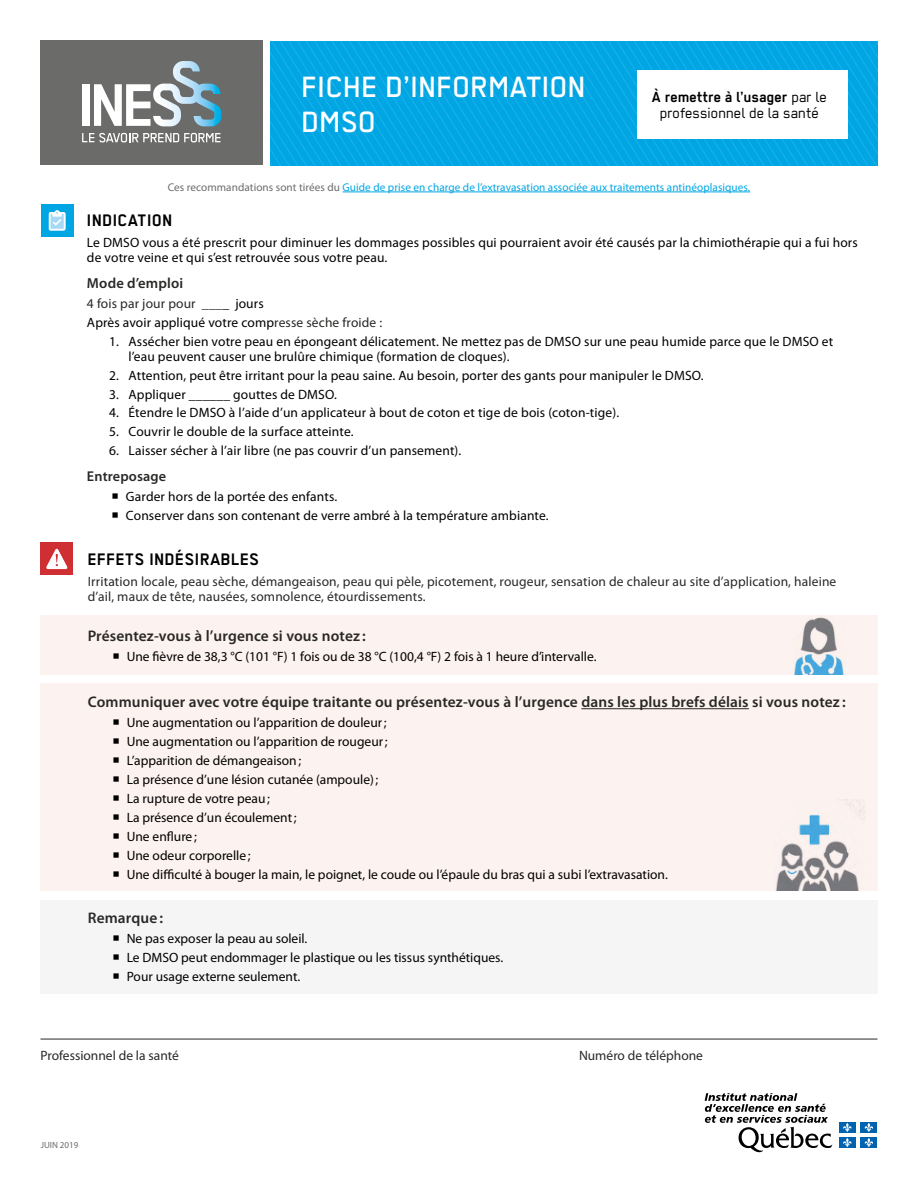
<style>
.page{position:relative;width:918px;height:1188px;background:#fff}
.page>*{position:absolute;margin:0;border:0;box-sizing:border-box;transform-origin:0 0}
.t1{font:500 33px/34.5px "Regular";color:#fff}
.t2{font:700 18.75px "Regular";letter-spacing:.01em;color:#000}
.t3{font:16.5px/16.2px "Regular";letter-spacing:-.005em;color:#000;text-align:center}
.t4{font:600 15.3px "Myriad Pro";letter-spacing:.01em;color:#282827}
.t5{font:600 14.7px "Myriad Pro";letter-spacing:.01em;color:#282827}
.t6{font:600 14.25px "Myriad Pro";letter-spacing:.01em;color:#282827}
.t7{font:13.5px/14.5px "Myriad Pro";letter-spacing:.01em;color:#000}
.t8{font:13.5px/14.5px "Myriad Pro";letter-spacing:.01em;color:#282827}
.t9{font:11.25px "Myriad Pro";letter-spacing:.005em;color:#00a6e4}
.t10{font:9px "Myriad Pro";color:#6b6b6a}
.s1{font-weight:700}
.s2{color:#6b6c6e}
.s3{color:#000}
</style>
<div class="page">
<div style="left:40px;top:616px;width:838px;height:59px;background:#fcf2ef"></div>
<div style="left:40px;top:684px;width:838px;height:207px;background:#fcf2ef"></div>
<hr style="left:581px;top:708px;width:168px;height:1px;background:#282827">
<div style="left:40px;top:900px;width:838px;height:94px;background:#f5f5f5"></div>
<div style="left:40px;top:543px;width:33px;height:32px;background:#cf2e32"></div>
<svg style="left:46px;top:548px;width:22px;height:21px"></svg>
<hr style="left:40px;top:1039px;width:838px;height:1px;background:#282827">
<svg style="left:271px;top:41px;width:607px;height:124px;background:#04a7e4"></svg>
<div style="left:40px;top:40px;width:223px;height:125px;background:#6b6b6a"></div>
<div style="left:82px;top:84px;width:7px;height:42px;background:#fff"></div>
<svg style="left:94px;top:61px;width:127px;height:65px"></svg>
<svg style="left:82px;top:133px;width:139px;height:9px"></svg>
<hr style="left:343px;top:192px;width:407px;height:1px;background:#00a6e4">
<svg style="left:705px;top:1093px;width:127px;height:60px"></svg>
<div style="left:839px;top:1122px;width:17px;height:11px;background:#0063af"></div>
<svg style="left:843px;top:1123px;width:9px;height:9px"></svg>
<div style="left:861px;top:1122px;width:16px;height:11px;background:#0063af"></div>
<svg style="left:864px;top:1123px;width:9px;height:9px"></svg>
<div style="left:839px;top:1137px;width:17px;height:11px;background:#0063af"></div>
<svg style="left:843px;top:1138px;width:9px;height:9px"></svg>
<div style="left:861px;top:1137px;width:16px;height:11px;background:#0063af"></div>
<svg style="left:864px;top:1138px;width:9px;height:9px"></svg>
<div style="left:638px;top:70px;width:210px;height:69px;background:#fff"></div>
<img style="left:794px;top:617px;width:50px;height:58px">
<img style="left:776px;top:799px;width:89px;height:92px">
<div style="left:41px;top:204px;width:32px;height:33px;background:#00a6e4"></div>
<svg style="left:49px;top:210px;width:16px;height:21px"></svg>
<h1 class="t1" style="left:302px;top:69px;width:286px">FICHE D’INFORMATION<br>DMSO</h1>
<p class="t3" style="left:652px;top:88px;width:177px"><span class="s1">À remettre à l’usager</span> par le professionnel de la santé</p>
<p class="t9" style="left:168px;top:180px;width:584px"><span class="s2">Ces recommandations sont tirées du</span> Guide de prise en charge de l’extravasation associée aux traitements antinéoplasiques.</p>
<h2 class="t2" style="left:87px;top:210px;width:87px">INDICATION</h2>
<p class="t7" style="left:87px;top:235px;width:772px">Le DMSO vous a été prescrit pour diminuer les dommages possibles qui pourraient avoir été causés par la chimiothérapie qui a fui hors de votre veine et qui s’est retrouvée sous votre peau.</p>
<p class="t5" style="left:87px;top:274px;width:98px">Mode d’emploi</p>
<p class="t8" style="left:87px;top:294px;width:297px;line-height:18.9px">4 fois par jour pour ___<span class="s3">_ jours<br>Après avoir appliqué votre comp</span>resse sèche froide :</p>
<p class="t7" style="left:129px;top:334px;width:706px;text-indent:-19px">1. Assécher bien votre peau en épongeant délicatement. Ne mettez pas de DMSO sur une peau humide parce que le DMSO et l’eau peuvent causer une brulûre chimique (formation de cloques).</p>
<p class="t7" style="left:109px;top:368px;width:596px">2. Attention, peut être irritant pour la peau saine. Au besoin, porter des gants pour manipuler le DMSO.</p>
<p class="t7" style="left:109px;top:386px;width:229px">3. Appliquer ______ gouttes de DMSO.</p>
<p class="t7" style="left:109px;top:405px;width:512px">4. Étendre le DMSO à l’aide d’un applicateur à bout de coton et tige de bois (coton-tige).</p>
<p class="t7" style="left:109px;top:424px;width:246px">5. Couvrir le double de la surface atteinte.</p>
<p class="t7" style="left:109px;top:443px;width:354px">6. Laisser sécher à l’air libre (ne pas couvrir d’un pansement).</p>
<p class="t6" style="left:87px;top:467px;width:81px">Entreposage</p>
<p class="t7" style="left:112px;top:489px;width:227px">○ Garder hors de la portée des enfants.</p>
<p class="t7" style="left:112px;top:508px;width:439px">○ Conserver dans son contenant de verre ambré à la température ambiante.</p>
<h2 class="t2" style="left:88px;top:549px;width:173px">EFFETS INDÉSIRABLES</h2>
<p class="t8" style="left:88px;top:574px;width:750px">Irritation locale, peau sèche, démangeaison, peau qui pèle, picotement, rougeur, sensation de chaleur au site d’application, haleine d’ail, maux de tête, nausées, somnolence, étourdissements.</p>
<p class="t4" style="left:88px;top:626px;width:280px">Présentez-vous à l’urgence si vous notez :</p>
<p class="t7" style="left:112px;top:649px;width:486px">○ Une fièvre de 38,3 °C (101 °F) 1 fois ou de 38 °C (100,4 °F) 2 fois à 1 heure d’intervalle.</p>
<p class="t4" style="left:88px;top:692px;width:759px">Communiquer avec votre équipe traitante ou présentez-vous à l’urgence dans les plus brefs délais si vous notez :</p>
<p class="t7" style="left:112px;top:715px;width:276px">○ Une augmentation ou l’apparition de douleur;</p>
<p class="t7" style="left:112px;top:734px;width:277px">○ Une augmentation ou l’apparition de rougeur;</p>
<p class="t7" style="left:112px;top:753px;width:190px">○ L’apparition de démangeaison;</p>
<p class="t7" style="left:112px;top:772px;width:268px">○ La présence d’une lésion cutanée (ampoule);</p>
<p class="t7" style="left:112px;top:791px;width:159px">○ La rupture de votre peau;</p>
<p class="t7" style="left:112px;top:810px;width:186px">○ La présence d’un écoulement;</p>
<p class="t7" style="left:112px;top:829px;width:86px">○ Une enflure;</p>
<p class="t7" style="left:112px;top:848px;width:140px">○ Une odeur corporelle;</p>
<p class="t7" style="left:112px;top:867px;width:557px">○ Une difficulté à bouger la main, le poignet, le coude ou l’épaule du bras qui a subi l’extravasation.</p>
<p class="t4" style="left:88px;top:908px;width:77px">Remarque :</p>
<p class="t7" style="left:112px;top:931px;width:197px">○ Ne pas exposer la peau au soleil.</p>
<p class="t7" style="left:112px;top:950px;width:392px">○ Le DMSO peut endommager le plastique ou les tissus synthétiques.</p>
<p class="t7" style="left:112px;top:969px;width:189px">○ Pour usage externe seulement.</p>
<p class="t8" style="left:40px;top:1048px;width:140px">Professionnel de la santé</p>
<p class="t8" style="left:579px;top:1048px;width:126px">Numéro de téléphone</p>
<p class="t10" style="left:41px;top:1139px;width:39px">JUIN 2019</p>
</div>
